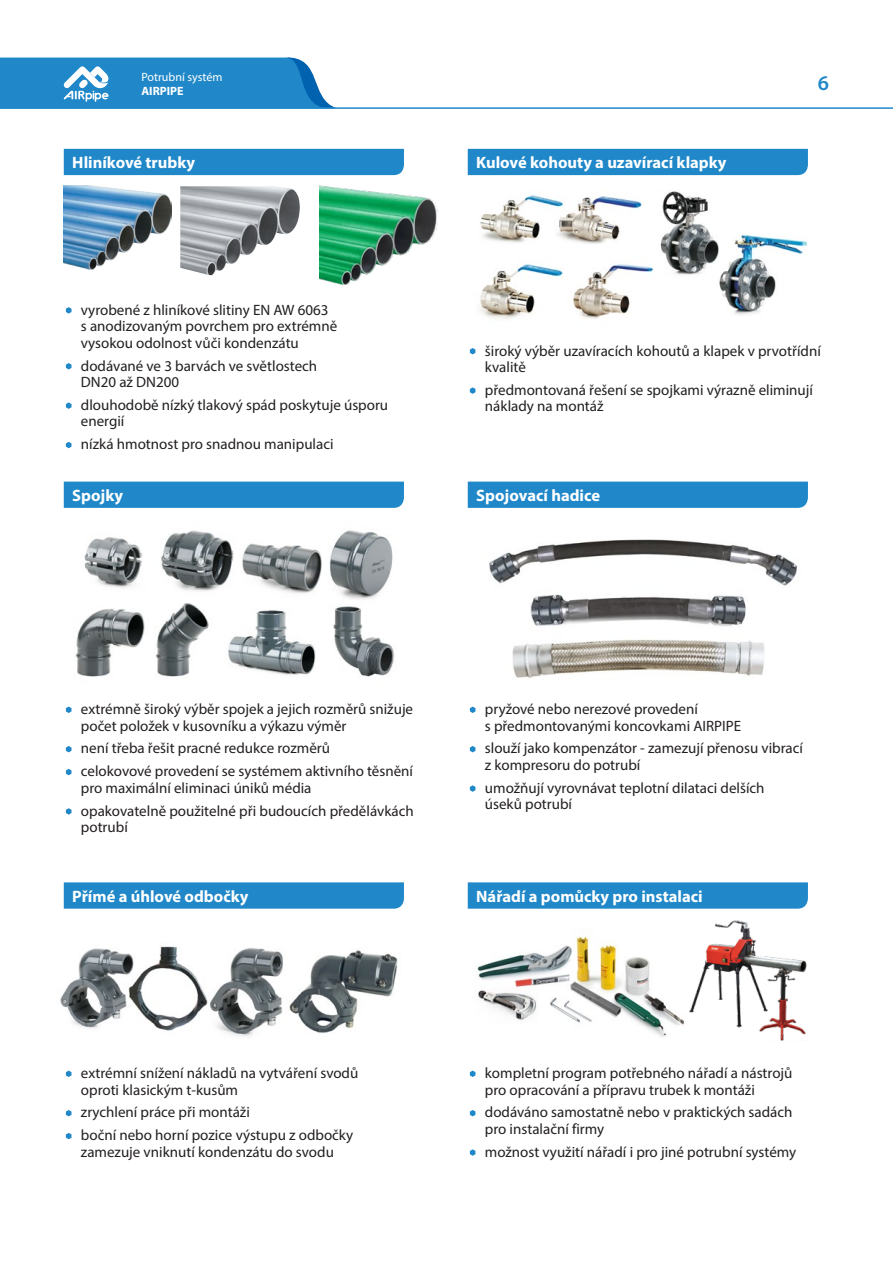
<style>
.page{position:relative;width:893px;height:1263px;background:#fff}
.page>*{position:absolute;margin:0;border:0;box-sizing:border-box;transform-origin:0 0}
.t1{font:600 21px "Myriad Pro";color:#2088c9}
.t2{font:700 16.5px "Myriad Pro";color:#fff}
.t3{font:15px/16.5px "Myriad Pro";color:#231f20}
.t4{font:12px "Myriad Pro";color:#fff}
.t5{font:700 12px "Myriad Pro";color:#fff}
</style>
<div class="page">
<hr style="left:0;top:107px;width:893px;height:2px;background:#2088c9">
<svg style="left:0;top:57px;width:336px;height:52px;background:#3693cd"></svg>
<img style="left:75px;top:530px;width:319px;height:147px">
<img style="left:489px;top:539px;width:308px;height:139px">
<img style="left:477px;top:934px;width:207px;height:103px">
<img style="left:60px;top:946px;width:338px;height:91px">
<img style="left:480px;top:195px;width:162px;height:49px">
<img style="left:320px;top:186px;width:118px;height:99px">
<img style="left:64px;top:186px;width:107px;height:83px">
<div style="left:64px;top:149px;width:340px;height:26px;background:#2088c9"></div>
<div style="left:64px;top:482px;width:340px;height:26px;background:#2088c9"></div>
<svg style="left:64px;top:882px;width:340px;height:27px;background:#268bca"></svg>
<div style="left:468px;top:149px;width:340px;height:26px;background:#2088c9"></div>
<div style="left:468px;top:482px;width:340px;height:26px;background:#2088c9"></div>
<svg style="left:468px;top:882px;width:340px;height:27px;background:#268bca"></svg>
<svg style="left:66px;top:307px;width:6px;height:7px"></svg>
<svg style="left:66px;top:363px;width:6px;height:6px"></svg>
<svg style="left:66px;top:402px;width:6px;height:7px"></svg>
<svg style="left:66px;top:442px;width:6px;height:6px"></svg>
<svg style="left:66px;top:706px;width:6px;height:7px"></svg>
<svg style="left:66px;top:746px;width:6px;height:6px"></svg>
<svg style="left:66px;top:769px;width:6px;height:6px"></svg>
<svg style="left:66px;top:808px;width:6px;height:7px"></svg>
<svg style="left:66px;top:1070px;width:6px;height:7px"></svg>
<svg style="left:66px;top:1110px;width:6px;height:6px"></svg>
<svg style="left:66px;top:1133px;width:6px;height:6px"></svg>
<svg style="left:470px;top:706px;width:5px;height:7px"></svg>
<svg style="left:470px;top:746px;width:5px;height:6px"></svg>
<svg style="left:470px;top:785px;width:5px;height:7px"></svg>
<svg style="left:470px;top:1070px;width:5px;height:7px"></svg>
<svg style="left:470px;top:1110px;width:5px;height:6px"></svg>
<svg style="left:470px;top:1149px;width:5px;height:7px"></svg>
<img style="left:180px;top:186px;width:120px;height:90px">
<img style="left:479px;top:264px;width:175px;height:55px">
<img style="left:719px;top:234px;width:89px;height:81px">
<img style="left:660px;top:191px;width:59px;height:84px">
<svg style="left:470px;top:348px;width:5px;height:6px"></svg>
<svg style="left:470px;top:387px;width:5px;height:7px"></svg>
<img style="left:684px;top:920px;width:123px;height:120px">
<p class="t4" style="left:141px;top:69px;width:83px">Potrubní systém</p>
<p class="t5" style="left:141px;top:83px;width:44px">AIRPIPE</p>
<h1 class="t1" style="left:818px;top:70px;width:13px">6</h1>
<p class="t2" style="left:72px;top:152px;width:124px">Hliníkové trubky</p>
<p class="t2" style="left:476px;top:152px;width:252px">Kulové kohouty a uzavírací klapky</p>
<p class="t3" style="left:81px;top:301px;width:258px">vyrobené z hliníkové slitiny EN AW 6063 s anodizovaným povrchem pro extrémně vysokou odolnost vůči kondenzátu</p>
<p class="t3" style="left:81px;top:357px;width:238px">dodávané ve 3 barvách ve světlostech<br>DN20 až DN200</p>
<p class="t3" style="left:81px;top:396px;width:309px">dlouhodobě nízký tlakový spád poskytuje úsporu energií</p>
<p class="t3" style="left:81px;top:436px;width:254px">nízká hmotnost pro snadnou manipulaci</p>
<p class="t3" style="left:485px;top:342px;width:338px">široký výběr uzavíracích kohoutů a klapek v prvotřídní kvalitě</p>
<p class="t3" style="left:485px;top:381px;width:330px">předmontovaná řešení se spojkami výrazně eliminují náklady na montáž</p>
<p class="t2" style="left:72px;top:485px;width:52px">Spojky</p>
<p class="t2" style="left:476px;top:485px;width:125px">Spojovací hadice</p>
<p class="t3" style="left:81px;top:700px;width:334px">extrémně široký výběr spojek a jejich rozměrů snižuje počet položek v kusovníku a výkazu výměr</p>
<p class="t3" style="left:81px;top:737px;width:334px;line-height:23px">není třeba řešit pracné redukce rozměrů<br>celokovové provedení se systémem aktivního těsnění</p>
<p class="t3" style="left:81px;top:776px;width:334px;line-height:23px">pro maximální eliminaci úniků média<br>opakovatelně použitelné při budoucích předělávkách</p>
<p class="t3" style="left:81px;top:819px;width:48px">potrubí</p>
<p class="t2" style="left:72px;top:885px;width:178px">Přímé a úhlové odbočky</p>
<p class="t3" style="left:485px;top:700px;width:258px">pryžové nebo nerezové provedení<br>s předmontovanými koncovkami AIRPIPE</p>
<p class="t3" style="left:485px;top:740px;width:320px">slouží jako kompenzátor - zamezují přenosu vibrací z kompresoru do potrubí</p>
<p class="t3" style="left:485px;top:779px;width:281px">umožňují vyrovnávat teplotní dilataci delších úseků potrubí</p>
<p class="t2" style="left:476px;top:885px;width:228px">Nářadí a pomůcky pro instalaci</p>
<p class="t3" style="left:81px;top:1064px;width:279px">extrémní snížení nákladů na vytváření svodů oproti klasickým t-kusům</p>
<p class="t3" style="left:81px;top:1101px;width:274px;line-height:23px">zrychlení práce při montáži<br>boční nebo horní pozice výstupu z odbočky</p>
<p class="t3" style="left:81px;top:1143px;width:255px">zamezuje vniknutí kondenzátu do svodu</p>
<p class="t3" style="left:485px;top:1064px;width:309px">kompletní program potřebného nářadí a nástrojů pro opracování a přípravu trubek k montáži</p>
<p class="t3" style="left:485px;top:1104px;width:309px">dodáváno samostatně nebo v praktických sadách pro instalační firmy</p>
<p class="t3" style="left:485px;top:1143px;width:313px">možnost využití nářadí i pro jiné potrubní systémy</p>
</div>
